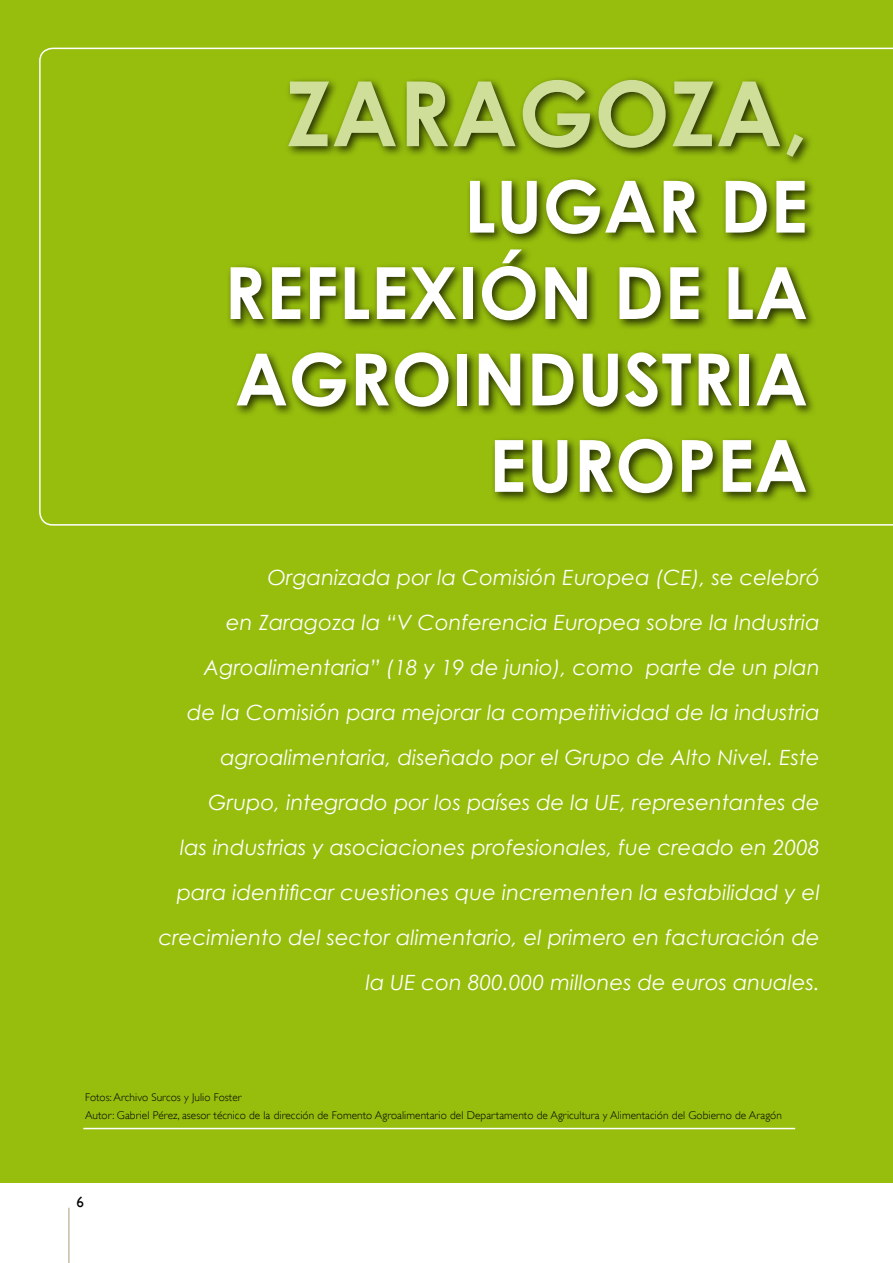
<style>
.page{position:relative;width:893px;height:1263px;background:#fff}
.page>*{position:absolute;margin:0;border:0;box-sizing:border-box;transform-origin:0 0}
.t1{font:700 90px "Century Gothic";letter-spacing:.005em;color:#cfdf99}
.t2{font:700 72px/86.4px "Century Gothic";letter-spacing:.005em;color:#fff;text-align:right}
.t3{font:italic 21px/45px "Century Gothic";letter-spacing:.005em;color:#fff;text-align:right}
.t4{font:15px "Gill Sans";color:#000}
.t5{font:300 11.25px/18px "Gill Sans";letter-spacing:.005em;color:#000}
</style>
<div class="page">
<div style="left:0;top:0;width:893px;height:1182px;background:#97be0d"></div>
<svg style="left:39px;top:48px;width:854px;height:478px"></svg>
<hr style="left:68px;top:1208px;width:2px;height:55px;background:#c7bea6">
<hr style="left:83px;top:1128px;width:712px;height:1px;background:#fff">
<div style="left:226px;top:75px;width:667px;height:473px;background:#000;opacity:.75"></div>
<h1 class="t1" style="left:286px;top:57px;width:524px">ZARAGOZA,</h1>
<h2 class="t2" style="left:224px;top:162px;width:585px">LUGAR DE<br>REFLEXIÓN DE LA<br>AGROINDUSTRIA<br>EUROPEA</h2>
<p class="t3" style="left:159px;top:555px;width:663px">Organizada por la Comisión Europea (CE), se celebró<br>en Zaragoza la “V Conferencia Europea sobre la Industria Agroalimentaria” (18 y 19 de junio), como parte de un plan<br>de la Comisión para mejorar la competitividad de la industria agroalimentaria, diseñado por el Grupo de Alto Nivel. Este Grupo, integrado por los países de la UE, representantes de<br>las industrias y asociaciones profesionales, fue creado en 2008 para identificar cuestiones que incrementen la estabilidad y el crecimiento del sector alimentario, el primero en facturación de la UE con 800.000 millones de euros anuales.</p>
<p class="t5" style="left:85px;top:1088px;width:698px">Fotos: Archivo Surcos y Julio Foster<br>Autor: Gabriel Pérez, asesor técnico de la dirección de Fomento Agroalimentario del Departamento de Agricultura y Alimentación del Gobierno de Aragón</p>
<p class="t4" style="left:77px;top:1193px;width:9px">6</p>
</div>
